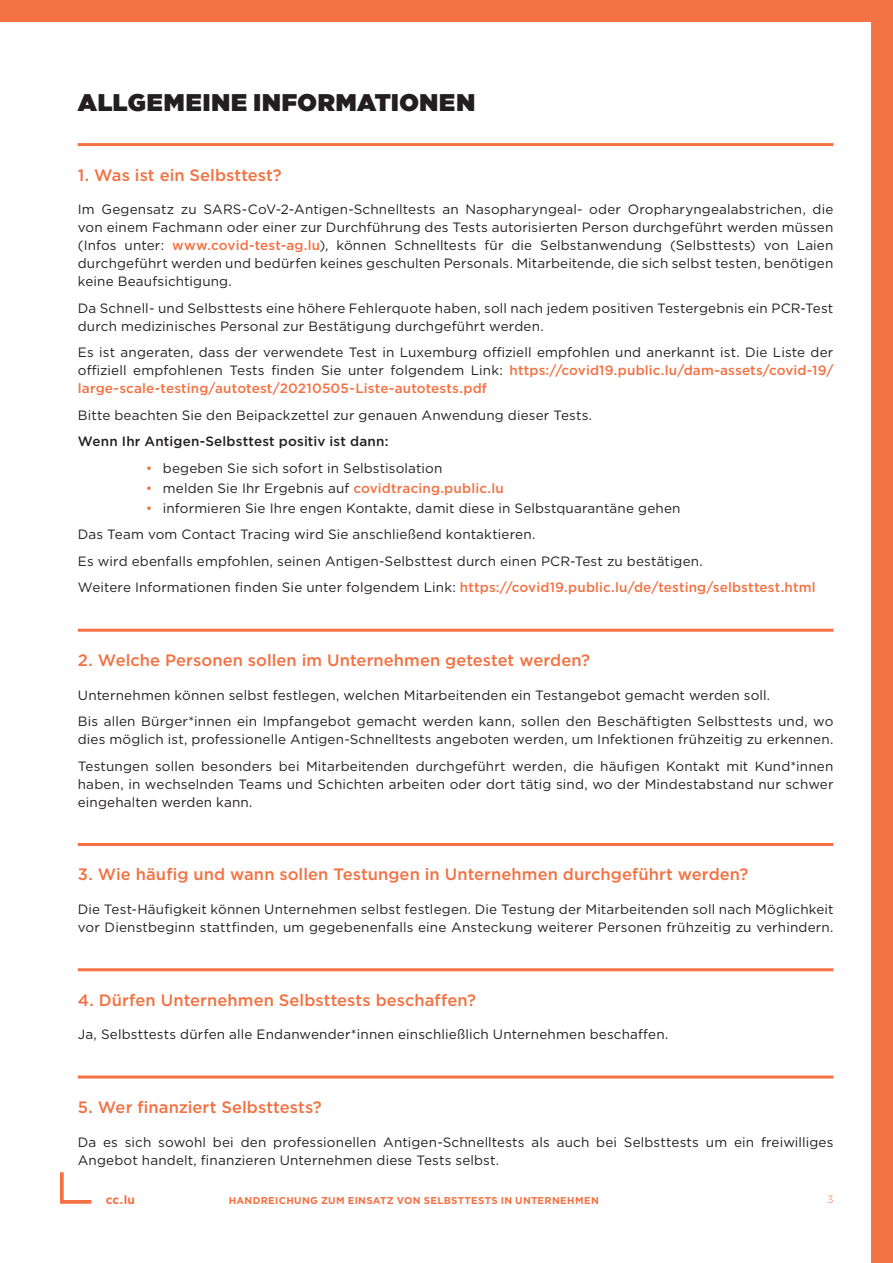
<style>
.page{position:relative;width:893px;height:1263px;background:#fff}
.page>*{position:absolute;margin:0;border:0;box-sizing:border-box;transform-origin:0 0}
.t1{font:24px "Gotham Ultra";letter-spacing:.035em;color:#231f20}
.t2{font:500 16.5px "Gotham";letter-spacing:.005em;color:#f37142}
.t3{font:13.5px/18px "Gotham";letter-spacing:.01em;color:#231f20}
.t4{font:500 13.5px "Gotham";letter-spacing:.015em;color:#231f20}
.t5{font:700 12px "Gotham";color:#f37142}
.t6{font:300 10.5px "Gotham";color:#f37142}
.t7{font:700 9.9px "Gotham";letter-spacing:.03em;color:#f37142}
.s1{font-weight:500;color:#f37142}
.s2{color:#f37142}
</style>
<div class="page">
<div style="left:0;top:0;width:893px;height:21px;background:#f37142"></div>
<div style="left:872px;top:0;width:21px;height:1263px;background:#f37142"></div>
<hr style="left:78px;top:143px;width:755px;height:3px;background:#f37142">
<hr style="left:78px;top:629px;width:755px;height:3px;background:#f37142">
<hr style="left:78px;top:843px;width:755px;height:3px;background:#f37142">
<hr style="left:78px;top:968px;width:755px;height:3px;background:#f37142">
<hr style="left:78px;top:1075px;width:755px;height:3px;background:#f37142">
<svg style="left:60px;top:1172px;width:32px;height:32px"></svg>
<h1 class="t1" style="left:78px;top:89px;width:399px">ALLGEMEINE INFORMATIONEN</h1>
<p class="t2" style="left:78px;top:165px;width:206px">1. Was ist ein Selbsttest?</p>
<p class="t3" style="left:78px;top:200px;width:757px;text-align:justify">Im Gegensatz zu SARS-CoV-2-Antigen-Schnelltests an Nasopharyngeal- oder Oropharyngealabstrichen, die von einem Fachmann oder einer zur Durchführung des Tests autorisierten Person durchgeführt werden müssen (Infos unter: <span class="s1">www.covid-test-ag.lu</span>), können Schnelltests für die Selbstanwendung (Selbsttests) von Laien durchgeführt werden und bedürfen keines geschulten Personals. Mitarbeitende, die sich selbst testen, benötigen keine Beaufsichtigung.</p>
<p class="t3" style="left:78px;top:298px;width:757px">Da Schnell- und Selbsttests eine höhere Fehlerquote haben, soll nach jedem positiven Testergebnis ein PCR-Test durch medizinisches Personal zur Bestätigung durchgeführt werden.</p>
<p class="t3" style="left:78px;top:343px;width:757px;text-align:justify">Es ist angeraten, dass der verwendete Test in Luxemburg offiziell empfohlen und anerkannt ist. Die Liste der offiziell empfohlenen Tests finden Sie unter folgendem Link: <span class="s1">https://covid19.public.lu/dam-assets/covid-19/ large-scale-testing/autotest/20210505-Liste-autotests.pdf</span></p>
<p class="t3" style="left:78px;top:405px;width:516px">Bitte beachten Sie den Beipackzettel zur genauen Anwendung dieser Tests.</p>
<p class="t4" style="left:78px;top:434px;width:312px">Wenn Ihr Antigen-Selbsttest positiv ist dann:</p>
<p class="t3" style="left:146px;top:458px;width:298px"><span class="s2">•</span> begeben Sie sich sofort in Selbstisolation</p>
<p class="t3" style="left:146px;top:479px;width:359px"><span class="s2">•</span> melden Sie Ihr Ergebnis auf <span class="s1">covidtracing.public.lu</span></p>
<p class="t3" style="left:78px;top:494px;width:739px;line-height:26.5px;text-indent:68px"><span class="s2">•</span> informieren Sie Ihre engen Kontakte, damit diese in Selbstquarantäne gehen<br>Das Team vom Contact Tracing wird Sie anschließend kontaktieren.<br>Es wird ebenfalls empfohlen, seinen Antigen-Selbsttest durch einen PCR-Test zu bestätigen.<br>Weitere Informationen finden Sie unter folgendem Link: <span class="s1">https://covid19.public.lu/de/testing/selbsttest.html</span></p>
<p class="t2" style="left:78px;top:651px;width:514px">2. Welche Personen sollen im Unternehmen getestet werden?</p>
<p class="t3" style="left:78px;top:681px;width:757px;line-height:26.5px">Unternehmen können selbst festlegen, welchen Mitarbeitenden ein Testangebot gemacht werden soll.<br>Bis allen Bürger*innen ein Impfangebot gemacht werden kann, sollen den Beschäftigten Selbsttests und, wo</p>
<p class="t3" style="left:78px;top:726px;width:757px;line-height:26.5px">dies möglich ist, professionelle Antigen-Schnelltests angeboten werden, um Infektionen frühzeitig zu erkennen.<br>Testungen sollen besonders bei Mitarbeitenden durchgeführt werden, die häufigen Kontakt mit Kund*innen</p>
<p class="t3" style="left:78px;top:775px;width:757px">haben, in wechselnden Teams und Schichten arbeiten oder dort tätig sind, wo der Mindestabstand nur schwer eingehalten werden kann.</p>
<p class="t2" style="left:78px;top:865px;width:672px">3. Wie häufig und wann sollen Testungen in Unternehmen durchgeführt werden?</p>
<p class="t3" style="left:78px;top:900px;width:757px">Die Test-Häufigkeit können Unternehmen selbst festlegen. Die Testung der Mitarbeitenden soll nach Möglichkeit vor Dienstbeginn stattfinden, um gegebenenfalls eine Ansteckung weiterer Personen frühzeitig zu verhindern.</p>
<p class="t2" style="left:78px;top:990px;width:400px">4. Dürfen Unternehmen Selbsttests beschaffen?</p>
<p class="t3" style="left:78px;top:1025px;width:592px">Ja, Selbsttests dürfen alle Endanwender*innen einschließlich Unternehmen beschaffen.</p>
<p class="t2" style="left:78px;top:1098px;width:245px">5. Wer finanziert Selbsttests?</p>
<p class="t3" style="left:78px;top:1132px;width:757px">Da es sich sowohl bei den professionellen Antigen-Schnelltests als auch bei Selbsttests um ein freiwilliges<br>Angebot handelt, finanzieren Unternehmen diese Tests selbst.</p>
<p class="t5" style="left:106px;top:1192px;width:31px">cc.lu</p>
<p class="t7" style="left:229px;top:1194px;width:372px">HANDREICHUNG ZUM EINSATZ VON SELBSTTESTS IN UNTERNEHMEN</p>
<p class="t6" style="left:827px;top:1193px;width:8px">3</p>
</div>
